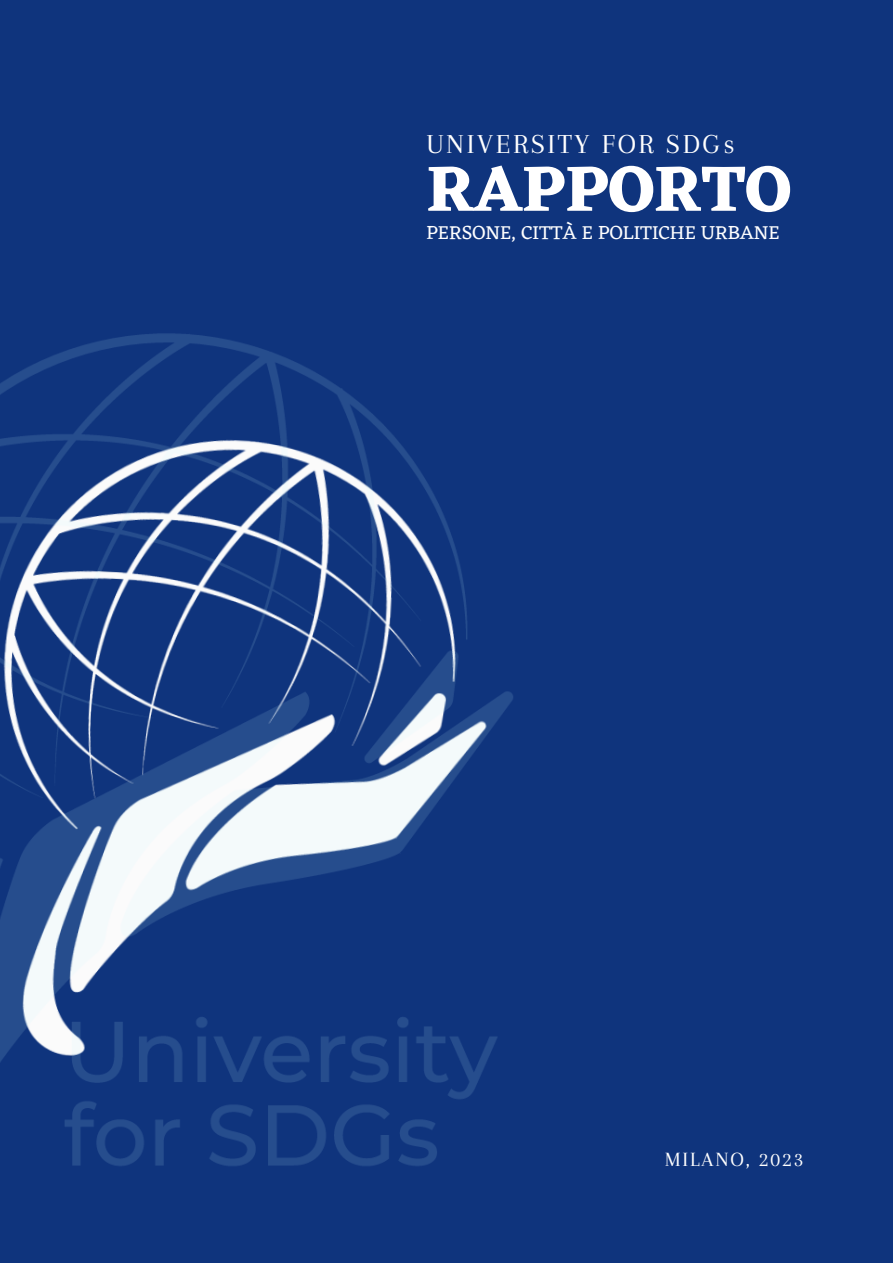
<style>
.page{position:relative;width:893px;height:1264px;background:#fff}
.page>*{position:absolute;margin:0;border:0;box-sizing:border-box;transform-origin:0 0}
.t1{font:700 66px "Eczar";color:#fff}
.t2{font:28.5px "Arapey";letter-spacing:.09em;color:#fff}
.t3{font:21px "Arapey";letter-spacing:.09em;color:#fff}
.t4{font:19.8px "Eczar";color:#fff}
</style>
<div class="page">
<div style="left:0;top:0;width:892px;height:1262px;background:#0f347d"></div>
<img style="left:0;top:333px;width:513px;height:833px">
<p class="t2" style="left:426px;top:128px;width:310px">UNIVERSITY FOR SDGs</p>
<p class="t1" style="left:426px;top:149px;width:366px">RAPPORTO</p>
<p class="t4" style="left:426px;top:220px;width:355px">PERSONE, CITTÀ E POLITICHE URBANE</p>
<p class="t3" style="left:664px;top:1148px;width:140px">MILANO, 2023</p>
</div>
